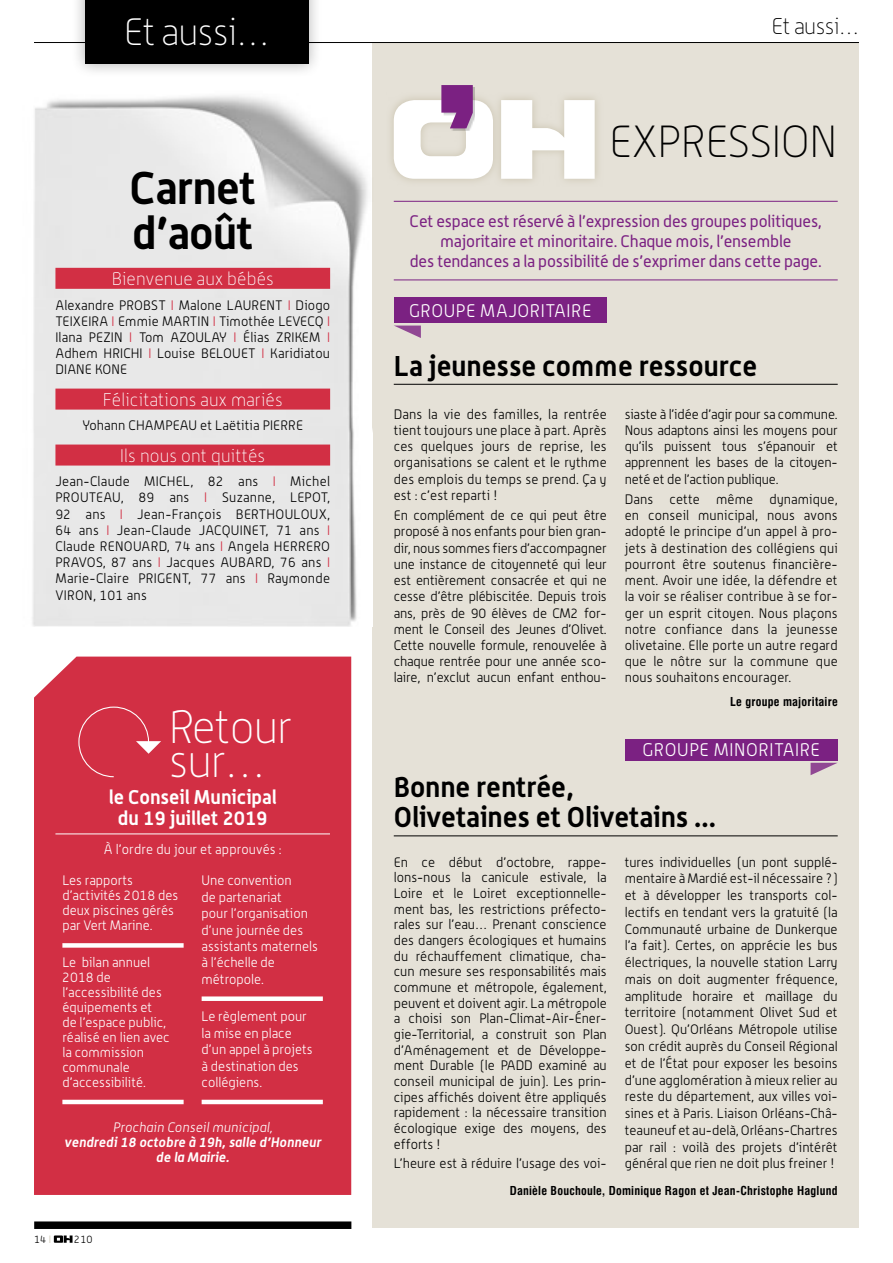
<style>
.page{position:relative;width:893px;height:1263px;background:#fff}
.page>*{position:absolute;margin:0;border:0;box-sizing:border-box;transform-origin:0 0}
.t1{font:100 45.9px/34.5px "Alwyn";letter-spacing:-.02em;color:#fff}
.t2{font:700 45px/45px "Alwyn";letter-spacing:-.01em;color:#000}
.t3{font:100 44.1px "Alwyn";letter-spacing:-.005em;color:#000}
.t4{font:100 37.5px "Alwyn";letter-spacing:-.02em;color:#fff}
.t5{font:700 28.05px/30px "Alwyn";color:#000}
.t6{font:100 22.5px "Alwyn";letter-spacing:-.02em;color:#000}
.t7{font:700 19.5px/21px "Alwyn";color:#fff;text-align:center}
.t8{font:100 18px "Alwyn";letter-spacing:.01em;color:#fff}
.t9{font:300 18px "Alwyn";letter-spacing:.035em;color:#fff}
.t10{font:16.5px/19.8px "Alwyn";letter-spacing:-.01em;color:#7b2182;text-align:center}
.t11{font:300 13.5px/16.2px "Alwyn";color:#000;text-align:justify}
.t12{font:300 13.5px/15px "Alwyn";color:#fff}
.t13{font:italic 700 13.5px/15px "Alwyn";letter-spacing:.01em;color:#fff;text-align:center}
.t14{font:italic 300 13.5px "Alwyn";letter-spacing:.01em;color:#fff}
.t15{font:700 condensed 12px "Swiss 721 BT";letter-spacing:.02em;color:#000}
.t16{font:300 10.5px "Alwyn";color:#000}
.s1{color:#d22f44}
.s2{color:#cbc4b0}
</style>
<div class="page">
<svg style="left:54px;top:1235px;width:19px;height:8px"></svg>
<div style="left:372px;top:42px;width:487px;height:1186px;background:#e5e1d7"></div>
<hr style="left:34px;top:42px;width:825px;height:1px;background:#000">
<div style="left:70px;top:0;width:252px;height:78px;background:#000;opacity:.3"></div>
<div style="left:85px;top:0;width:223px;height:64px;background:#000"></div>
<hr style="left:394px;top:201px;width:444px;height:1px;background:#7b2182">
<hr style="left:394px;top:280px;width:444px;height:1px;background:#7b2182">
<div style="left:394px;top:298px;width:213px;height:25px;background:#7b2182"></div>
<svg style="left:395px;top:326px;width:26px;height:12px"></svg>
<div style="left:386px;top:92px;width:217px;height:95px;background:linear-gradient(to right,#e0dcd0,#e1ddd2)"></div>
<svg style="left:394px;top:85px;width:201px;height:94px"></svg>
<div style="left:625px;top:739px;width:213px;height:21px;background:#7b2182"></div>
<svg style="left:811px;top:763px;width:26px;height:12px"></svg>
<div style="left:34px;top:1221px;width:317px;height:8px;background:#000"></div>
<hr style="left:394px;top:836px;width:444px;height:1px;background:#000">
<hr style="left:394px;top:384px;width:444px;height:1px;background:#000">
<img style="left:33px;top:95px;width:340px;height:441px">
<img style="left:32px;top:427px;width:340px;height:200px">
<div style="left:55px;top:268px;width:275px;height:21px;background:#d22f44"></div>
<div style="left:55px;top:389px;width:275px;height:21px;background:#d22f44"></div>
<div style="left:55px;top:444px;width:275px;height:21px;background:#d22f44"></div>
<div style="left:34px;top:657px;width:317px;height:538px;background:#d22f44"></div>
<hr style="left:55px;top:834px;width:275px;height:1px;background:#fff">
<svg style="left:78px;top:706px;width:83px;height:72px;background:#d43a4e"></svg>
<div style="left:62px;top:943px;width:122px;height:5px;background:#fff"></div>
<hr style="left:62px;top:1100px;width:122px;height:4px;background:#fff">
<div style="left:202px;top:996px;width:121px;height:5px;background:#fff"></div>
<hr style="left:202px;top:1100px;width:121px;height:4px;background:#fff">
<hr style="left:892px;top:482px;width:1px;height:141px;background:#7b2182">
<h3 class="t4" style="left:124px;top:11px;width:147px">Et aussi…</h3>
<h2 class="t2" style="left:130px;top:165px;width:128px">Carnet d’août</h2>
<h3 class="t8" style="left:112px;top:268px;width:164px">Bienvenue aux bébés</h3>
<p class="t11" style="left:55px;top:296px;width:276px">Alexandre PROBST <span class="s1">I</span> Malone LAURENT <span class="s1">I</span> Diogo TEIXEIRA <span class="s1">I</span> Emmie MARTIN <span class="s1">I</span> Timothée LEVECQ <span class="s1">I </span>Ilana PEZIN <span class="s1">I</span> Tom AZOULAY <span class="s1">I</span> Élias ZRIKEM <span class="s1">I </span>Adhem HRICHI <span class="s1">I</span> Louise BELOUET <span class="s1">I</span> Karidiatou DIANE KONE</p>
<h3 class="t8" style="left:103px;top:389px;width:181px">Félicitations aux mariés</h3>
<p class="t11" style="left:83px;top:417px;width:222px">Yohann CHAMPEAU et Laëtitia PIERRE</p>
<h3 class="t8" style="left:120px;top:445px;width:147px">Ils nous ont quittés</h3>
<p class="t11" style="left:55px;top:473px;width:276px">Jean-Claude MICHEL, 82 ans <span class="s1">I</span> Michel PROUTEAU, 89 ans <span class="s1">I</span> Suzanne, LEPOT, 92 ans <span class="s1">I</span> Jean-François BERTHOULOUX, 64 ans <span class="s1">I</span> Jean-Claude JACQUINET, 71 ans <span class="s1">I </span>Claude RENOUARD, 74 ans <span class="s1">I</span> Angela HERRERO PRAVOS, 87 ans <span class="s1">I</span> Jacques AUBARD, 76 ans <span class="s1">I </span>Marie-Claire PRIGENT, 77 ans <span class="s1">I</span> Raymonde VIRON, 101 ans</p>
<h1 class="t1" style="left:169px;top:709px;width:125px">Retour sur…</h1>
<h3 class="t7" style="left:109px;top:786px;width:169px">le Conseil Municipal du 19 juillet 2019</h3>
<p class="t12" style="left:104px;top:842px;width:179px">À l’ordre du jour et approuvés :</p>
<p class="t12" style="left:62px;top:873px;width:117px">Les rapports d’activités 2018 des deux piscines gérés par Vert Marine.</p>
<p class="t12" style="left:62px;top:954px;width:109px">Le bilan annuel<br>2018 de l’accessibilité des équipements et de l’espace public, réalisé en lien avec la commission communale d’accessibilité.</p>
<p class="t12" style="left:202px;top:872px;width:118px;line-height:16.4px">Une convention<br>de partenariat<br>pour l’organisation d’une journée des assistants maternels à l’échelle de métropole.</p>
<p class="t12" style="left:202px;top:1008px;width:113px;line-height:16.4px">Le règlement pour la mise en place d’un appel à projets à destination des collégiens.</p>
<p class="t14" style="left:113px;top:1120px;width:161px">Prochain Conseil municipal,</p>
<p class="t13" style="left:64px;top:1134px;width:258px">vendredi 18 octobre à 19h, salle d’Honneur de la Mairie.</p>
<p class="t16" style="left:34px;top:1233px;width:19px">14 <span class="s2">I</span></p>
<p class="t16" style="left:74px;top:1233px;width:20px">210</p>
<h3 class="t6" style="left:771px;top:14px;width:89px">Et aussi…</h3>
<h3 class="t3" style="left:609px;top:117px;width:229px">EXPRESSION</h3>
<p class="t10" style="left:410px;top:211px;width:414px">Cet espace est réservé à l’expression des groupes politiques, majoritaire et minoritaire. Chaque mois, l’ensemble<br>des tendances a la possibilité de s’exprimer dans cette page.</p>
<h3 class="t9" style="left:409px;top:300px;width:184px">GROUPE MAJORITAIRE</h3>
<h3 class="t5" style="left:394px;top:350px;width:365px">La jeunesse comme ressource</h3>
<p class="t11" style="left:394px;top:406px;width:214px">Dans la vie des familles, la rentrée tient toujours une place à part. Après ces quelques jours de reprise, les organisations se calent et le rythme des emplois du temps se prend. Ça y est : c’est reparti !</p>
<p class="t11" style="left:394px;top:507px;width:214px">En complément de ce qui peut être proposé à nos enfants pour bien gran&shy;dir, nous sommes fiers d’accompagner une instance de citoyenneté qui leur est entièrement consacrée et qui ne cesse d’être plébiscitée. Depuis trois ans, près de 90 élèves de CM2 for&shy;ment le Conseil des Jeunes d’Olivet.<br>Cette nouvelle formule, renouvelée à chaque rentrée pour une année sco&shy;laire, n’exclut aucun enfant enthou-</p>
<p class="t11" style="left:625px;top:406px;width:214px">siaste à l’idée d’agir pour sa commune.<br>Nous adaptons ainsi les moyens pour qu’ils puissent tous s’épanouir et apprennent les bases de la citoyen&shy;neté et de l’action publique.</p>
<p class="t11" style="left:625px;top:491px;width:214px">Dans cette même dynamique, en conseil municipal, nous avons adopté le principe d’un appel à pro&shy;jets à destination des collégiens qui pourront être soutenus financière&shy;ment. Avoir une idée, la défendre et la voir se réaliser contribue à se for&shy;ger un esprit citoyen. Nous plaçons notre confiance dans la jeunesse olivetaine. Elle porte un autre regard que le nôtre sur la commune que nous souhaitons encourager.</p>
<p class="t15" style="left:730px;top:694px;width:109px">Le groupe majoritaire</p>
<h3 class="t9" style="left:642px;top:739px;width:179px">GROUPE MINORITAIRE</h3>
<h3 class="t5" style="left:394px;top:771px;width:324px">Bonne rentrée,<br>Olivetaines et Olivetains ...</h3>
<p class="t11" style="left:394px;top:854px;width:214px;line-height:15.6px">En ce début d’octobre, rappe&shy;lons-nous la canicule estivale, la Loire et le Loiret exceptionnelle&shy;ment bas, les restrictions préfecto&shy;rales sur l’eau… Prenant conscience des dangers écologiques et humains du réchauffement climatique, cha&shy;cun mesure ses responsabilités mais commune et métropole, également, peuvent et doivent agir. La métropole a choisi son Plan-Climat-Air-Éner&shy;gie-Territorial, a construit son Plan d’Aménagement et de Développe&shy;ment Durable (le PADD examiné au conseil municipal de juin). Les prin&shy;cipes affichés doivent être appliqués rapidement : la nécessaire transition écologique exige des moyens, des efforts !</p>
<p class="t11" style="left:394px;top:1155px;width:214px">L’heure est à réduire l’usage des voi-</p>
<p class="t11" style="left:625px;top:853px;width:214px;line-height:16.8px">tures individuelles (un pont supplé&shy;mentaire à Mardié est-il nécessaire ?) et à développer les transports col&shy;lectifs en tendant vers la gratuité (la Communauté urbaine de Dunkerque l’a fait). Certes, on apprécie les bus électriques, la nouvelle station Larry mais on doit augmenter fréquence, amplitude horaire et maillage du territoire (notamment Olivet Sud et Ouest). Qu’Orléans Métropole utilise son crédit auprès du Conseil Régional et de l’État pour exposer les besoins d’une agglomération à mieux relier au reste du département, aux villes voi&shy;sines et à Paris. Liaison Orléans-Châ&shy;teauneuf et au-delà, Orléans-Chartres par rail : voilà des projets d’intérêt général que rien ne doit plus freiner !</p>
<p class="t15" style="left:510px;top:1183px;width:329px">Danièle Bouchoule, Dominique Ragon et Jean-Christophe Haglund</p>
</div>
